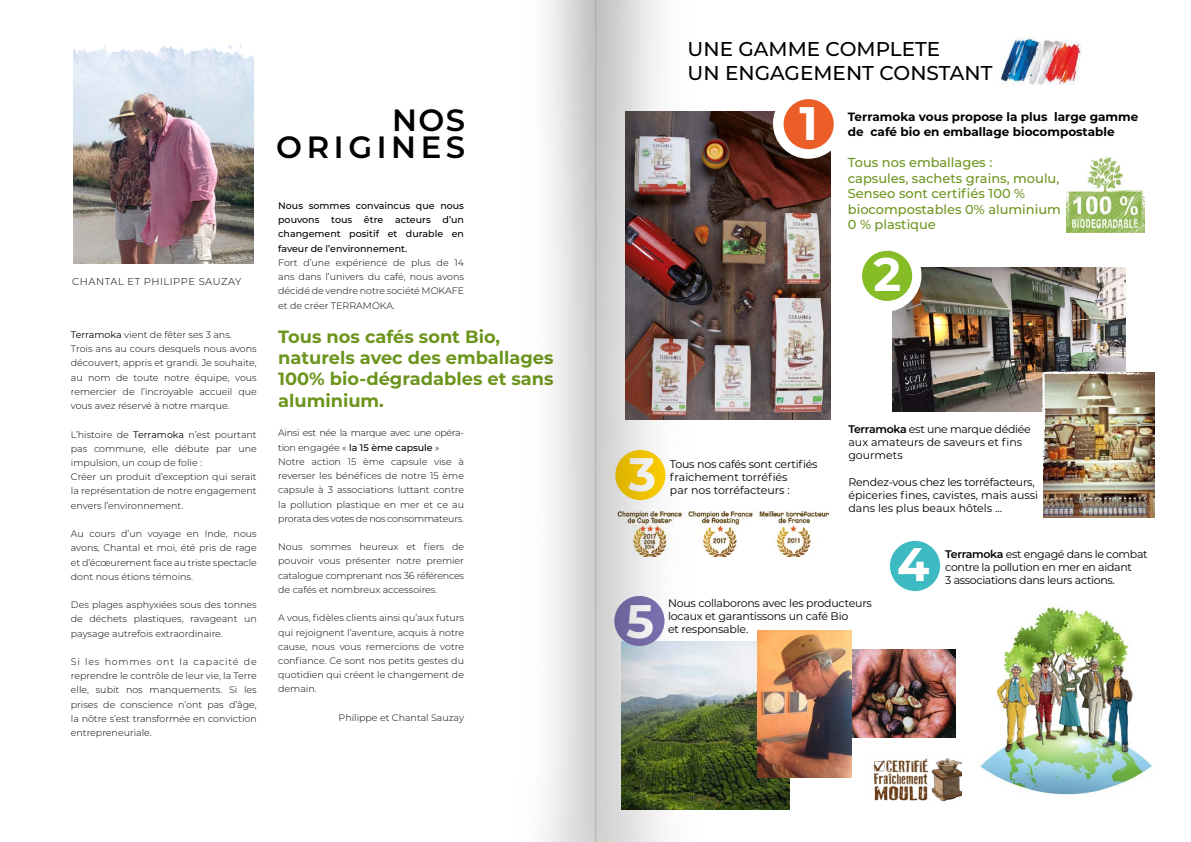
<style>
.page{position:relative;width:1191px;height:842px;background:#fff}
.page>*{position:absolute;margin:0;border:0;box-sizing:border-box;transform-origin:0 0}
.t1{font:700 47px "Montserrat";color:#fff}
.t2{font:600 30.8px/27.1px "Montserrat";letter-spacing:.15em;color:#000;text-align:right}
.t3{font:500 20px/24px "Montserrat";color:#000}
.t4{font:700 17.8px/21.3px "Montserrat";color:#6c951d}
.t5{font:500 13px/15.6px "Montserrat";color:#6c951d}
.t6{font:700 12px/14.4px "Montserrat";color:#000}
.t7{font:11px/13.2px "Montserrat";letter-spacing:-.02em;color:#000}
.t8{font:11px/13.2px "Montserrat";color:#000}
.t9{font:300 10px "Montserrat";letter-spacing:.05em;color:#000}
.t10{font:300 9.5px/14.2px "Montserrat";color:#000;text-align:justify}
.t11{font:500 9.5px/14.2px "Montserrat";color:#000;text-align:justify}
.s1{font-weight:400}
.s2{font-weight:500}
.s3{font-weight:600}
</style>
<div class="page">
<img style="left:73px;top:61px;width:180px;height:202px">
<img style="left:1066px;top:157px;width:78px;height:76px">
<img style="left:727px;top:112px;width:103px;height:307px">
<img style="left:892px;top:267px;width:234px;height:144px">
<img style="left:1043px;top:491px;width:111px;height:26px">
<svg style="left:73px;top:45px;width:181px;height:16px"></svg>
<img style="left:1041px;top:370px;width:114px;height:121px">
<img style="left:727px;top:512px;width:101px;height:45px">
<img style="left:727px;top:642px;width:62px;height:167px">
<img style="left:851px;top:649px;width:104px;height:89px">
<img style="left:758px;top:630px;width:93px;height:147px">
<img style="left:1000px;top:36px;width:82px;height:49px">
<div style="left:890px;top:541px;width:50px;height:50px;background:#3dbac2;border-radius:50%"></div>
<div style="left:848px;top:238px;width:73px;height:74px;background:#fff;border-radius:50%"></div>
<div style="left:773px;top:88px;width:70px;height:71px;background:#fff;border-radius:50%"></div>
<div style="left:862px;top:251px;width:50px;height:50px;background:#86bc25;border-radius:50%"></div>
<div style="left:783px;top:99px;width:50px;height:50px;background:#eb5e27;border-radius:50%"></div>
<img style="left:979px;top:605px;width:173px;height:190px">
<img style="left:873px;top:758px;width:88px;height:43px">
<img style="left:544px;top:0;width:183px;height:842px">
<p class="t9" style="left:72px;top:275px;width:171px">CHANTAL ET PHILIPPE SAUZAY</p>
<p class="t10" style="left:71px;top:327px;width:187px;text-align:left"><span class="s1">Terramoka</span> vient de fêter ses 3 ans.<br>Trois ans au cours desquels nous avons découvert, appris et grandi. Je souhaite, au nom de toute notre équipe, vous remercier de l’incroyable accueil que vous avez réservé à notre marque.</p>
<p class="t10" style="left:71px;top:427px;width:187px;text-align:left">L’histoire de <span class="s1">Terramoka</span> n’est pourtant pas commune, elle débute par une impulsion, un coup de folie :<br>Créer un produit d’exception qui serait la représentation de notre engagement envers l’environnement.</p>
<p class="t10" style="left:71px;top:526px;width:187px">Au cours d’un voyage en Inde, nous avons, Chantal et moi, été pris de rage et d’écœurement face au triste spectacle dont nous étions témoins.</p>
<p class="t10" style="left:71px;top:597px;width:187px">Des plages asphyxiées sous des tonnes de déchets plastiques, ravageant un paysage autrefois extraordinaire.</p>
<p class="t10" style="left:71px;top:654px;width:187px">Si les hommes ont la capacité de reprendre le contrôle de leur vie, la Terre elle, subit nos manquements. Si les prises de conscience n’ont pas d’âge, la nôtre s’est transformée en conviction entrepreneuriale.</p>
<h2 class="t2" style="left:276px;top:105px;width:190px">NOS<br>ORIGINES</h2>
<p class="t11" style="left:278px;top:198px;width:187px">Nous sommes convaincus que nous pouvons tous être acteurs d’un changement positif et durable en faveur de l’environnement.</p>
<p class="t10" style="left:278px;top:255px;width:187px">Fort d’une expérience de plus de 14 ans dans l’univers du café, nous avons décidé de vendre notre société MOKAFE et de créer TERRAMOKA.</p>
<h3 class="t4" style="left:278px;top:325px;width:277px">Tous nos cafés sont Bio, naturels avec des emballages<br>100% bio-dégradables et sans aluminium.</h3>
<p class="t10" style="left:278px;top:426px;width:187px;text-align:left">Ainsi est née la marque avec une opéra&shy;tion engagée « <span class="s2">la 15 ème capsule</span> » Notre action 15 ème capsule vise à reverser les bénéfices de notre 15 ème capsule à 3 associations luttant contre la pollution plastique en mer et ce au prorata des votes de nos consommateurs.</p>
<p class="t10" style="left:278px;top:539px;width:187px">Nous sommes heureux et fiers de pouvoir vous présenter notre premier catalogue comprenant nos 36 références de cafés et nombreux accessoires.</p>
<p class="t10" style="left:278px;top:610px;width:187px">A vous, fidèles clients ainsi qu’aux futurs qui rejoignent l’aventure, acquis à notre cause, nous vous remercions de votre confiance. Ce sont nos petits gestes du quotidien qui créent le changement de demain.</p>
<p class="t10" style="left:338px;top:710px;width:127px">Philippe et Chantal Sauzay</p>
<h3 class="t3" style="left:687px;top:36px;width:306px">UNE GAMME COMPLETE<br>UN ENGAGEMENT CONSTANT</h3>
<h1 class="t1" style="left:799px;top:90px;width:20px">1</h1>
<p class="t6" style="left:848px;top:109px;width:292px">Terramoka vous propose la plus large gamme de café bio en emballage biocompostable</p>
<h3 class="t5" style="left:848px;top:154px;width:215px">Tous nos emballages :<br>capsules, sachets grains, moulu,<br>Senseo sont certifiés 100 % biocompostables 0% aluminium<br>0 % plastique</h3>
<h1 class="t1" style="left:873px;top:240px;width:29px">2</h1>
<h1 class="t1" style="left:628px;top:441px;width:29px">3</h1>
<h1 class="t1" style="left:626px;top:587px;width:29px">5</h1>
<p class="t7" style="left:670px;top:457px;width:149px">Tous nos cafés sont certifiés fraichement torréfiés<br>par nos torréfacteurs :</p>
<p class="t7" style="left:848px;top:422px;width:184px"><span class="s3">Terramoka</span> est une marque dédiée aux amateurs de saveurs et fins gourmets</p>
<p class="t8" style="left:848px;top:475px;width:191px">Rendez-vous chez les torréfacteurs, épiceries fines, cavistes, mais aussi dans les plus beaux hôtels …</p>
<p class="t7" style="left:945px;top:547px;width:204px"><span class="s3">Terramoka</span> est engagé dans le combat contre la pollution en mer en aidant<br>3 associations dans leurs actions.</p>
<h1 class="t1" style="left:897px;top:530px;width:34px">4</h1>
<p class="t7" style="left:668px;top:596px;width:205px">Nous collaborons avec les producteurs locaux et garantissons un café Bio<br>et responsable.</p>
</div>
